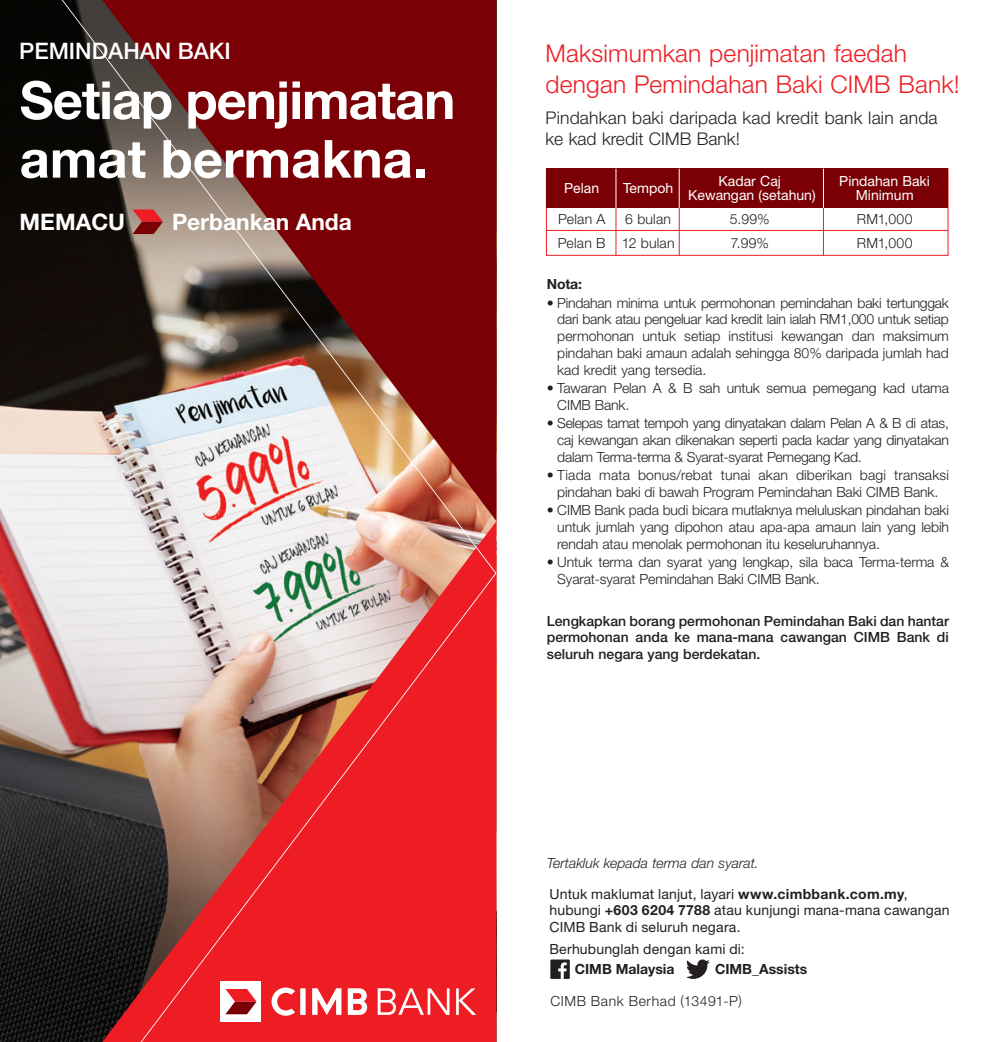
<style>
.page{position:relative;width:993px;height:1042px;background:#fff}
.page>*{position:absolute;margin:0;border:0;box-sizing:border-box;transform-origin:0 0}
.t1{font:700 52.5px/58.6px "Helvetica Neue LT Std";letter-spacing:-.02em;color:#fff}
.t2{font:300 24.5px "Helvetica Neue LT Std";letter-spacing:.01em;color:#ee1d23}
.t3{font:700 22.75px "Helvetica Neue LT Std";color:#fff}
.t4{font:500 22.75px "Helvetica Neue LT Std";color:#fff}
.t5{font:300 17.5px/21px "Helvetica Neue LT Std";letter-spacing:.01em;color:#231f20}
.t6{font:300 14px/16.8px "Helvetica Neue LT Std";letter-spacing:-.01em;color:#231f20;text-align:justify}
.t7{font:14px/16.8px "Helvetica Neue LT Std";letter-spacing:.015em;color:#231f20}
.t8{font:500 14px/16.8px "Helvetica Neue LT Std";color:#231f20;text-align:justify}
.t9{font:14px "Helvetica Neue LT Std";color:#fff}
.t10{font:italic 300 14px "Helvetica Neue LT Std";color:#231f20}
.t11{font:700 14px "Helvetica Neue LT Std";color:#231f20}
.t12{font:300 14px "Helvetica Neue LT Std";letter-spacing:.045em;color:#231f20}
.t13{font:300 14px "Helvetica Neue LT Std";letter-spacing:.015em;color:#231f20}
.s1{font-weight:700}
</style>
<div class="page">
<img style="left:0;top:0;width:62px;height:1042px">
<img style="left:62px;top:0;width:434px;height:1042px">
<div style="left:220px;top:981px;width:40px;height:41px;background:#fff"></div>
<svg style="left:225px;top:989px;width:31px;height:25px"></svg>
<svg style="left:271px;top:987px;width:96px;height:28px"></svg>
<svg style="left:377px;top:988px;width:72px;height:27px"></svg>
<svg style="left:456px;top:988px;width:20px;height:27px"></svg>
<svg style="left:132px;top:209px;width:31px;height:25px"></svg>
<svg style="left:686px;top:959px;width:23px;height:20px"></svg>
<div style="left:550px;top:959px;width:19px;height:20px;background:#231f20"></div>
<svg style="left:558px;top:962px;width:8px;height:17px"></svg>
<div style="left:546px;top:169px;width:401px;height:87px;border:1px solid #ee1d23"></div>
<div style="left:546px;top:169px;width:401px;height:39px;background:#7a0006"></div>
<hr style="left:615px;top:208px;width:1px;height:47px;background:#ee1d23">
<hr style="left:615px;top:169px;width:1px;height:39px;background:#fff">
<hr style="left:678px;top:208px;width:1px;height:47px;background:#ee1d23">
<hr style="left:678px;top:169px;width:1px;height:39px;background:#fff">
<hr style="left:822px;top:208px;width:1px;height:47px;background:#ee1d23">
<hr style="left:822px;top:169px;width:1px;height:39px;background:#fff">
<hr style="left:546px;top:230px;width:401px;height:1px;background:#ee1d23">
<p class="t4" style="left:19px;top:37px;width:213px">PEMINDAHAN BAKI</p>
<p class="t1" style="left:20px;top:70px;width:437px">Setiap penjimatan amat bermakna.</p>
<p class="t3" style="left:20px;top:208px;width:107px">MEMACU</p>
<p class="t3" style="left:172px;top:207px;width:181px">Perbankan Anda</p>
<p class="t2" style="left:545px;top:38px;width:363px">Maksimumkan penjimatan faedah</p>
<p class="t2" style="left:545px;top:69px;width:415px">dengan Pemindahan Baki CIMB Bank!</p>
<p class="t5" style="left:545px;top:107px;width:393px">Pindahkan baki daripada kad kredit bank lain anda ke kad kredit CIMB Bank!</p>
<p class="t9" style="left:564px;top:180px;width:36px">Pelan</p>
<p class="t9" style="left:623px;top:180px;width:52px">Tempoh</p>
<p class="t9" style="left:718px;top:173px;width:64px">Kadar Caj</p>
<p class="t9" style="left:839px;top:173px;width:92px">Pindahan Baki</p>
<p class="t9" style="left:688px;top:187px;width:129px">Kewangan (setahun)</p>
<p class="t9" style="left:855px;top:187px;width:59px">Minimum</p>
<p class="t6" style="left:558px;top:211px;width:49px">Pelan A</p>
<p class="t6" style="left:625px;top:211px;width:47px">6 bulan</p>
<p class="t6" style="left:729px;top:211px;width:41px">5.99%</p>
<p class="t6" style="left:856px;top:211px;width:57px">RM1,000</p>
<p class="t13" style="left:557px;top:235px;width:118px">Pelan B 12 bulan</p>
<p class="t6" style="left:730px;top:235px;width:40px">7.99%</p>
<p class="t6" style="left:856px;top:235px;width:57px">RM1,000</p>
<p class="t11" style="left:546px;top:276px;width:37px">Nota:</p>
<p class="t6" style="left:557px;top:294px;width:393px;text-indent:-10px">• Pindahan minima untuk permohonan pemindahan baki tertunggak dari bank atau pengeluar kad kredit lain ialah RM1,000 untuk setiap permohonan untuk setiap institusi kewangan dan maksimum pindahan baki amaun adalah sehingga 80% daripada jumlah had kad kredit yang tersedia.</p>
<p class="t6" style="left:557px;top:379px;width:393px;text-indent:-10px">• Tawaran Pelan A &amp; B sah untuk semua pemegang kad utama<br>CIMB Bank.</p>
<p class="t6" style="left:557px;top:414px;width:393px;text-indent:-10px">• Selepas tamat tempoh yang dinyatakan dalam Pelan A &amp; B di atas, caj kewangan akan dikenakan seperti pada kadar yang dinyatakan dalam Terma-terma &amp; Syarat-syarat Pemegang Kad.</p>
<p class="t6" style="left:546px;top:466px;width:403px;text-align:center">• Tiada mata bonus/rebat tunai akan diberikan bagi transaksi pindahan baki di bawah Program Pemindahan Baki CIMB Bank.</p>
<p class="t6" style="left:557px;top:501px;width:393px;text-indent:-10px">• CIMB Bank pada budi bicara mutlaknya meluluskan pindahan baki untuk jumlah yang dipohon atau apa-apa amaun lain yang lebih rendah atau menolak permohonan itu keseluruhannya.</p>
<p class="t6" style="left:557px;top:553px;width:393px;text-indent:-10px">• Untuk terma dan syarat yang lengkap, sila baca Terma-terma &amp;<br>Syarat-syarat Pemindahan Baki CIMB Bank.</p>
<p class="t8" style="left:546px;top:612px;width:403px">Lengkapkan borang permohonan Pemindahan Baki dan hantar permohonan anda ke mana-mana cawangan CIMB Bank di seluruh negara yang berdekatan.</p>
<p class="t10" style="left:546px;top:855px;width:213px">Tertakluk kepada terma dan syarat.</p>
<p class="t7" style="left:549px;top:885px;width:401px">Untuk maklumat lanjut, layari <span class="s1">www.cimbbank.com.my</span>, hubungi <span class="s1">+603 6204 7788</span> atau kunjungi mana-mana cawangan<br>CIMB Bank di seluruh negara.</p>
<p class="t7" style="left:549px;top:940px;width:197px">Berhubunglah dengan kami di:</p>
<p class="t11" style="left:574px;top:960px;width:101px">CIMB Malaysia</p>
<p class="t11" style="left:714px;top:960px;width:94px">CIMB_Assists</p>
<p class="t12" style="left:550px;top:992px;width:193px">CIMB Bank Berhad (13491-P)</p>
</div>
